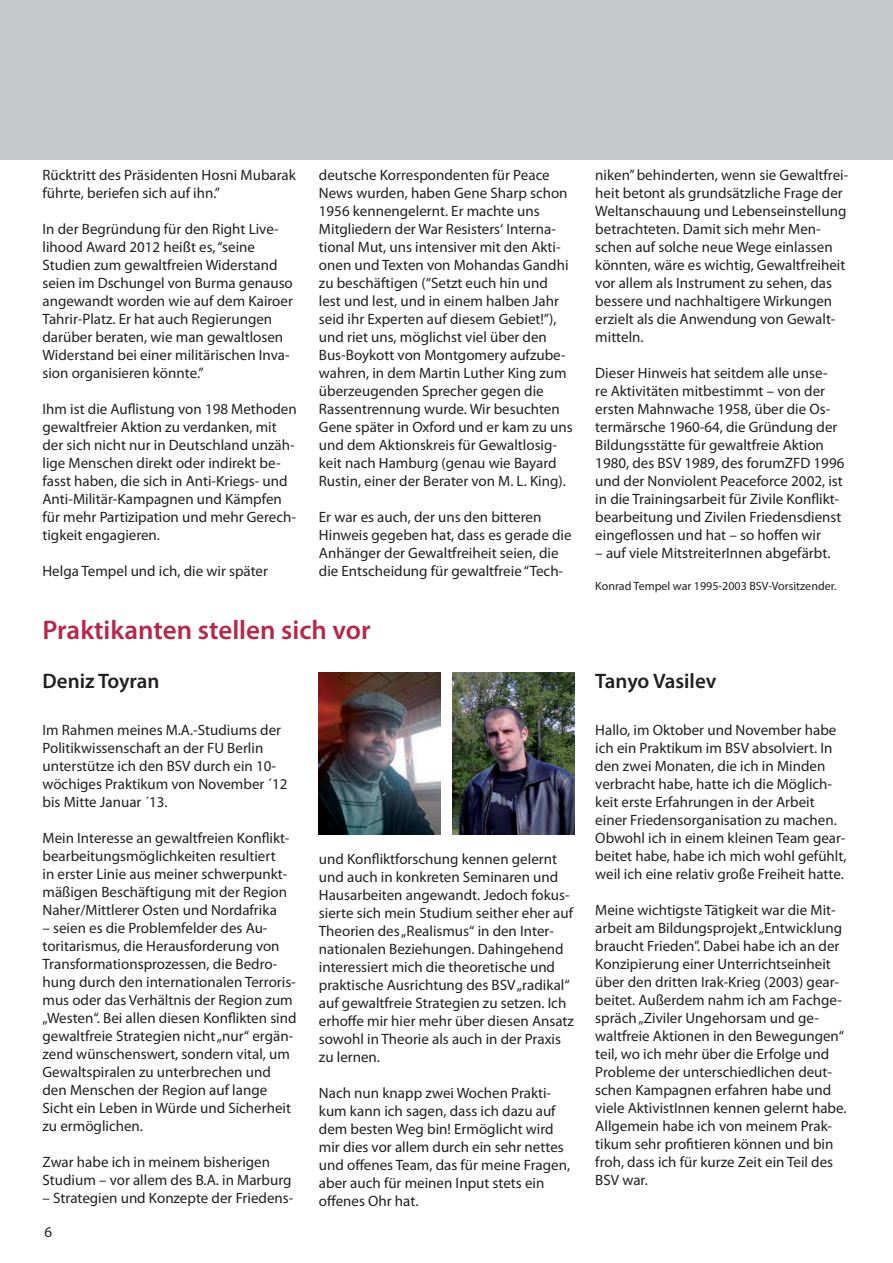
<style>
.page{position:relative;width:893px;height:1263px;background:#fff}
.page>*{position:absolute;margin:0;border:0;box-sizing:border-box;transform-origin:0 0}
.t1{font:600 27px "Myriad Pro";color:#b6274b}
.t2{font:600 21px "Myriad Pro";color:#231f20}
.t3{font:15px/18px "Myriad Pro";color:#231f20}
.t4{font:12px "Myriad Pro";color:#231f20}
</style>
<div class="page">
<div style="left:0;top:0;width:893px;height:159px;background:#c7c8ca"></div>
<img style="left:319px;top:673px;width:121px;height:162px">
<img style="left:453px;top:673px;width:121px;height:162px">
<p class="t3" style="left:43px;top:166px;width:255px">Rücktritt des Präsidenten Hosni Mubarak führte, beriefen sich auf ihn.”</p>
<p class="t3" style="left:43px;top:220px;width:252px">In der Begründung für den Right Live&shy;lihood Award 2012 heißt es, “seine Studien zum gewaltfreien Widerstand seien im Dschungel von Burma genauso angewandt worden wie auf dem Kairoer Tahrir-Platz. Er hat auch Regierungen darüber beraten, wie man gewaltlosen Widerstand bei einer militärischen Inva&shy;sion organisieren könnte.”</p>
<p class="t3" style="left:43px;top:400px;width:256px">Ihm ist die Auflistung von 198 Methoden gewaltfreier Aktion zu verdanken, mit der sich nicht nur in Deutschland unzäh&shy;lige Menschen direkt oder indirekt be&shy;fasst haben, die sich in Anti-Kriegs- und Anti-Militär-Kampagnen und Kämpfen für mehr Partizipation und mehr Gerech&shy;tigkeit engagieren.</p>
<p class="t3" style="left:43px;top:562px;width:227px">Helga Tempel und ich, die wir später</p>
<p class="t3" style="left:319px;top:166px;width:255px">deutsche Korrespondenten für Peace News wurden, haben Gene Sharp schon 1956 kennengelernt. Er machte uns Mitgliedern der War Resisters‘ Interna&shy;tional Mut, uns intensiver mit den Akti&shy;onen und Texten von Mohandas Gandhi zu beschäftigen (“Setzt euch hin und lest und lest, und in einem halben Jahr seid ihr Experten auf diesem Gebiet!”), und riet uns, möglichst viel über den Bus-Boykott von Montgomery aufzube&shy;wahren, in dem Martin Luther King zum überzeugenden Sprecher gegen die Rassentrennung wurde. Wir besuchten Gene später in Oxford und er kam zu uns und dem Aktionskreis für Gewaltlosig&shy;keit nach Hamburg (genau wie Bayard Rustin, einer der Berater von M. L. King).</p>
<p class="t3" style="left:319px;top:508px;width:254px">Er war es auch, der uns den bitteren Hinweis gegeben hat, dass es gerade die Anhänger der Gewaltfreiheit seien, die die Entscheidung für gewaltfreie “Tech-</p>
<h1 class="t1" style="left:43px;top:613px;width:330px">Praktikanten stellen sich vor</h1>
<h2 class="t2" style="left:43px;top:668px;width:119px">Deniz Toyran</h2>
<p class="t3" style="left:43px;top:721px;width:246px">Im Rahmen meines M.A.-Studiums der Politikwissenschaft an der FU Berlin unterstütze ich den BSV durch ein 10- wöchiges Praktikum von November ´12 bis Mitte Januar ´13.</p>
<p class="t3" style="left:43px;top:829px;width:249px">Mein Interesse an gewaltfreien Konflikt&shy;bearbeitungsmöglichkeiten resultiert in erster Linie aus meiner schwerpunkt&shy;mäßigen Beschäftigung mit der Region Naher/Mittlerer Osten und Nordafrika</p>
<p class="t3" style="left:43px;top:919px;width:256px">– seien es die Problemfelder des Au&shy;toritarismus, die Herausforderung von Transformationsprozessen, die Bedro&shy;hung durch den internationalen Terroris&shy;mus oder das Verhältnis der Region zum „Westen“. Bei allen diesen Konflikten sind gewaltfreie Strategien nicht „nur“ ergän&shy;zend wünschenswert, sondern vital, um Gewaltspiralen zu unterbrechen und den Menschen der Region auf lange Sicht ein Leben in Würde und Sicherheit zu ermöglichen.</p>
<p class="t3" style="left:43px;top:1153px;width:251px">Zwar habe ich in meinem bisherigen<br>Studium – vor allem des B.A. in Marburg</p>
<p class="t3" style="left:43px;top:1189px;width:252px">– Strategien und Konzepte der Friedens-</p>
<p class="t3" style="left:319px;top:850px;width:257px">und Konfliktforschung kennen gelernt und auch in konkreten Seminaren und Hausarbeiten angewandt. Jedoch fokus&shy;sierte sich mein Studium seither eher auf Theorien des „Realismus“ in den Inter&shy;nationalen Beziehungen. Dahingehend interessiert mich die theoretische und praktische Ausrichtung des BSV „radikal“ auf gewaltfreie Strategien zu setzen. Ich erhoffe mir hier mehr über diesen Ansatz sowohl in Theorie als auch in der Praxis zu lernen.</p>
<p class="t3" style="left:319px;top:1084px;width:253px">Nach nun knapp zwei Wochen Prakti&shy;kum kann ich sagen, dass ich dazu auf dem besten Weg bin! Ermöglicht wird mir dies vor allem durch ein sehr nettes und offenes Team, das für meine Fragen, aber auch für meinen Input stets ein offenes Ohr hat.</p>
<p class="t3" style="left:595px;top:166px;width:255px">niken” behinderten, wenn sie Gewaltfrei&shy;heit betont als grundsätzliche Frage der Weltanschauung und Lebenseinstellung betrachteten. Damit sich mehr Men&shy;schen auf solche neue Wege einlassen könnten, wäre es wichtig, Gewaltfreiheit vor allem als Instrument zu sehen, das bessere und nachhaltigere Wirkungen erzielt als die Anwendung von Gewalt&shy;mitteln.</p>
<p class="t3" style="left:595px;top:364px;width:251px">Dieser Hinweis hat seitdem alle unse-<br>re Aktivitäten mitbestimmt – von der ersten Mahnwache 1958, über die Os&shy;termärsche 1960-64, die Gründung der Bildungsstätte für gewaltfreie Aktion 1980, des BSV 1989, des forumZFD 1996 und der Nonviolent Peaceforce 2002, ist in die Trainingsarbeit für Zivile Konflikt&shy;bearbeitung und Zivilen Friedensdienst eingeflossen und hat – so hoffen wir</p>
<p class="t3" style="left:595px;top:544px;width:237px">– auf viele MitstreiterInnen abgefärbt.</p>
<p class="t4" style="left:595px;top:579px;width:243px">Konrad Tempel war 1995-2003 BSV-Vorsitzender.</p>
<h2 class="t2" style="left:595px;top:668px;width:123px">Tanyo Vasilev</h2>
<p class="t3" style="left:595px;top:721px;width:253px">Hallo, im Oktober und November habe ich ein Praktikum im BSV absolviert. In den zwei Monaten, die ich in Minden verbracht habe, hatte ich die Möglich&shy;keit erste Erfahrungen in der Arbeit einer Friedensorganisation zu machen.<br>Obwohl ich in einem kleinen Team gear&shy;beitet habe, habe ich mich wohl gefühlt, weil ich eine relativ große Freiheit hatte.</p>
<p class="t3" style="left:595px;top:901px;width:253px">Meine wichtigste Tätigkeit war die Mit&shy;arbeit am Bildungsprojekt „Entwicklung braucht Frieden”. Dabei habe ich an der Konzipierung einer Unterrichtseinheit über den dritten Irak-Krieg (2003) gear&shy;beitet. Außerdem nahm ich am Fachge&shy;spräch „Ziviler Ungehorsam und ge&shy;waltfreie Aktionen in den Bewegungen“ teil, wo ich mehr über die Erfolge und Probleme der unterschiedlichen deut&shy;schen Kampagnen erfahren habe und viele AktivistInnen kennen gelernt habe.<br>Allgemein habe ich von meinem Prak&shy;tikum sehr profitieren können und bin froh, dass ich für kurze Zeit ein Teil des BSV war.</p>
</div>
